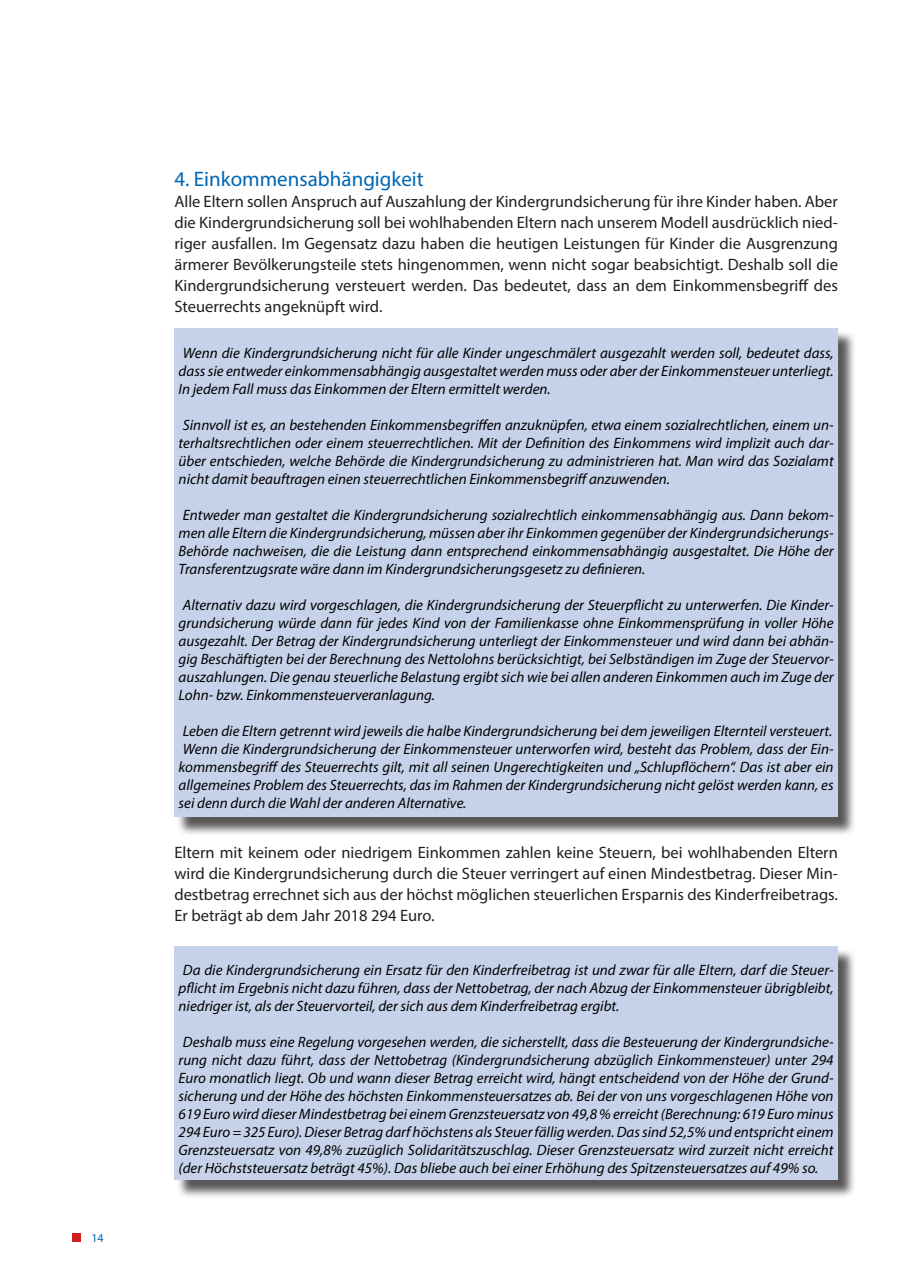
<style>
.page{position:relative;width:906px;height:1280px;background:#fff}
.page>*{position:absolute;margin:0;border:0;box-sizing:border-box;transform-origin:0 0}
.t1{font:21px "Myriad Pro";color:#0166b3}
.t2{font:16.5px/21px "Myriad Pro";color:#231f20;text-align:justify}
.t3{font:italic 15px/18px "Myriad Pro";color:#000;text-align:justify}
.t4{font:12px "Myriad Pro";color:#0166b3}
</style>
<div class="page">
<div style="left:73px;top:1233px;width:8px;height:9px;background:#d01e25"></div>
<div style="left:177px;top:331px;width:679px;height:505px;background:#231f20;opacity:.75"></div>
<div style="left:174px;top:328px;width:664px;height:489px;background:#c6d2ea"></div>
<div style="left:177px;top:948px;width:679px;height:250px;background:#231f20;opacity:.75"></div>
<div style="left:174px;top:946px;width:664px;height:234px;background:#c6d2ea"></div>
<p class="t4" style="left:91px;top:1230px;width:14px">14</p>
<h1 class="t1" style="left:174px;top:166px;width:251px">4. Einkommensabhängigkeit</h1>
<p class="t2" style="left:174px;top:190px;width:665px">Alle Eltern sollen Anspruch auf Auszahlung der Kindergrundsicherung für ihre Kinder haben. Aber die Kindergrundsicherung soll bei wohlhabenden Eltern nach unserem Modell ausdrücklich nied&shy;riger ausfallen. Im Gegensatz dazu haben die heutigen Leistungen für Kinder die Ausgrenzung ärmerer Bevölkerungsteile stets hingenommen, wenn nicht sogar beabsichtigt. Deshalb soll die Kindergrundsicherung versteuert werden. Das bedeutet, dass an dem Einkommensbegriff des Steuerrechts angeknüpft wird.</p>
<p class="t3" style="left:179px;top:343px;width:656px">Wenn die Kindergrundsicherung nicht für alle Kinder ungeschmälert ausgezahlt werden soll, bedeutet dass, dass sie entweder einkommensabhängig ausgestaltet werden muss oder aber der Einkommensteuer unterliegt.<br>In jedem Fall muss das Einkommen der Eltern ermittelt werden.</p>
<p class="t3" style="left:179px;top:415px;width:656px">Sinnvoll ist es, an bestehenden Einkommensbegriffen anzuknüpfen, etwa einem sozialrechtlichen, einem un&shy;terhaltsrechtlichen oder einem steuerrechtlichen. Mit der Definition des Einkommens wird implizit auch dar&shy;über entschieden, welche Behörde die Kindergrundsicherung zu administrieren hat. Man wird das Sozialamt nicht damit beauftragen einen steuerrechtlichen Einkommensbegriff anzuwenden.</p>
<p class="t3" style="left:179px;top:505px;width:656px">Entweder man gestaltet die Kindergrundsicherung sozialrechtlich einkommensabhängig aus. Dann bekom&shy;men alle Eltern die Kindergrundsicherung, müssen aber ihr Einkommen gegenüber der Kindergrundsicherungs-Behörde nachweisen, die die Leistung dann entsprechend einkommensabhängig ausgestaltet. Die Höhe der Transferentzugsrate wäre dann im Kindergrundsicherungsgesetz zu definieren.</p>
<p class="t3" style="left:179px;top:595px;width:656px">Alternativ dazu wird vorgeschlagen, die Kindergrundsicherung der Steuerpflicht zu unterwerfen. Die Kinder&shy;grundsicherung würde dann für jedes Kind von der Familienkasse ohne Einkommensprüfung in voller Höhe ausgezahlt. Der Betrag der Kindergrundsicherung unterliegt der Einkommensteuer und wird dann bei abhän&shy;gig Beschäftigten bei der Berechnung des Nettolohns berücksichtigt, bei Selbständigen im Zuge der Steuervor&shy;auszahlungen. Die genau steuerliche Belastung ergibt sich wie bei allen anderen Einkommen auch im Zuge der Lohn- bzw. Einkommensteuerveranlagung.</p>
<p class="t3" style="left:179px;top:721px;width:656px">Leben die Eltern getrennt wird jeweils die halbe Kindergrundsicherung bei dem jeweiligen Elternteil versteuert.<br>Wenn die Kindergrundsicherung der Einkommensteuer unterworfen wird, besteht das Problem, dass der Ein&shy;kommensbegriff des Steuerrechts gilt, mit all seinen Ungerechtigkeiten und „Schlupflöchern“. Das ist aber ein allgemeines Problem des Steuerrechts, das im Rahmen der Kindergrundsicherung nicht gelöst werden kann, es sei denn durch die Wahl der anderen Alternative.</p>
<p class="t2" style="left:174px;top:841px;width:665px">Eltern mit keinem oder niedrigem Einkommen zahlen keine Steuern, bei wohlhabenden Eltern wird die Kindergrundsicherung durch die Steuer verringert auf einen Mindestbetrag. Dieser Min&shy;destbetrag errechnet sich aus der höchst möglichen steuerlichen Ersparnis des Kinderfreibetrags.<br>Er beträgt ab dem Jahr 2018 294 Euro.</p>
<p class="t3" style="left:179px;top:961px;width:656px">Da die Kindergrundsicherung ein Ersatz für den Kinderfreibetrag ist und zwar für alle Eltern, darf die Steuer&shy;pflicht im Ergebnis nicht dazu führen, dass der Nettobetrag, der nach Abzug der Einkommensteuer übrigbleibt, niedriger ist, als der Steuervorteil, der sich aus dem Kinderfreibetrag ergibt.</p>
<p class="t3" style="left:179px;top:1033px;width:656px">Deshalb muss eine Regelung vorgesehen werden, die sicherstellt, dass die Besteuerung der Kindergrundsiche&shy;rung nicht dazu führt, dass der Nettobetrag (Kindergrundsicherung abzüglich Einkommensteuer) unter 294<br>Euro monatlich liegt. Ob und wann dieser Betrag erreicht wird, hängt entscheidend von der Höhe der Grund&shy;sicherung und der Höhe des höchsten Einkommensteuersatzes ab. Bei der von uns vorgeschlagenen Höhe von 619 Euro wird dieser Mindestbetrag bei einem Grenzsteuersatz von 49,8 % erreicht (Berechnung: 619 Euro minus 294 Euro = 325 Euro). Dieser Betrag darf höchstens als Steuer fällig werden. Das sind 52,5% und entspricht einem Grenzsteuersatz von 49,8% zuzüglich Solidaritätszuschlag. Dieser Grenzsteuersatz wird zurzeit nicht erreicht (der Höchststeuersatz beträgt 45%). Das bliebe auch bei einer Erhöhung des Spitzensteuersatzes auf 49% so.</p>
</div>
